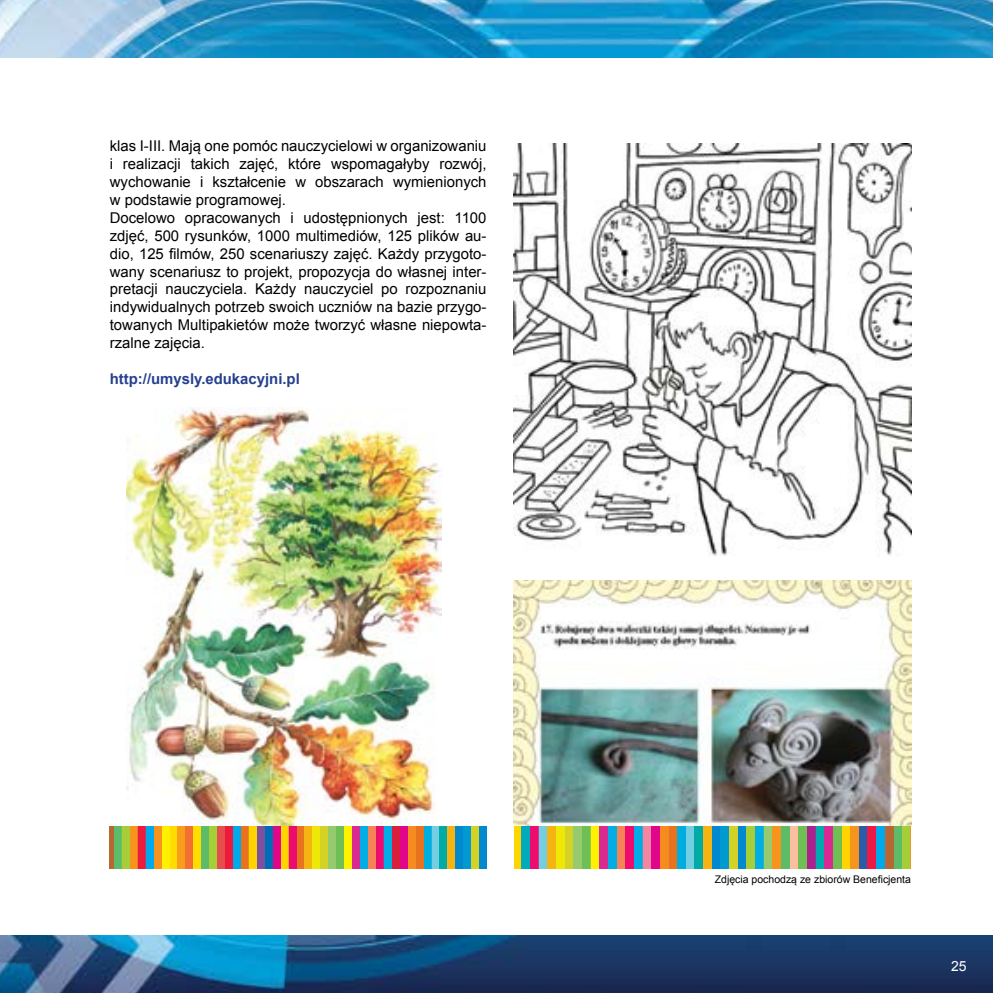
<style>
.page{position:relative;width:993px;height:993px;background:#fff}
.page>*{position:absolute;margin:0;border:0;box-sizing:border-box;transform-origin:0 0}
.t1{font:14.88px/17.8px "Arial";color:#000}
.t2{font:700 14.88px "Arial";color:#25408f}
.t3{font:14px "Arial";color:#fff}
.t4{font:10.5px "Arial";color:#000}
</style>
<div class="page">
<img style="left:0;top:935px;width:992px;height:57px">
<img style="left:0;top:0;width:992px;height:58px">
<img style="left:513px;top:144px;width:397px;height:412px">
<div style="left:114px;top:781px;width:8px;height:87px;background:#5dbc68"></div>
<div style="left:122px;top:781px;width:8px;height:87px;background:#a6ce39"></div>
<div style="left:130px;top:781px;width:8px;height:87px;background:#f7941e"></div>
<div style="left:138px;top:781px;width:8px;height:87px;background:#ed1a3b"></div>
<div style="left:146px;top:781px;width:8px;height:87px;background:#00a9eb"></div>
<div style="left:154px;top:781px;width:8px;height:87px;background:#f7941e"></div>
<hr style="left:110px;top:781px;width:4px;height:87px;background:#b76832">
<div style="left:162px;top:781px;width:7px;height:87px;background:#ffef00"></div>
<div style="left:169px;top:781px;width:8px;height:87px;background:#fd0"></div>
<div style="left:177px;top:781px;width:8px;height:87px;background:#f99d1c"></div>
<div style="left:185px;top:781px;width:8px;height:87px;background:#f37032"></div>
<div style="left:193px;top:781px;width:8px;height:87px;background:#fd0"></div>
<div style="left:201px;top:781px;width:8px;height:87px;background:#5dbc68"></div>
<div style="left:209px;top:781px;width:8px;height:87px;background:#a6ce39"></div>
<div style="left:217px;top:781px;width:8px;height:87px;background:#e54e4d"></div>
<div style="left:225px;top:781px;width:8px;height:87px;background:#ed1a3b"></div>
<div style="left:233px;top:781px;width:8px;height:87px;background:#00a9eb"></div>
<div style="left:241px;top:781px;width:8px;height:87px;background:#e7731f"></div>
<div style="left:249px;top:781px;width:8px;height:87px;background:#ffd400"></div>
<div style="left:257px;top:781px;width:8px;height:87px;background:#7c51a1"></div>
<div style="left:265px;top:781px;width:8px;height:87px;background:#006eb7"></div>
<div style="left:273px;top:781px;width:7px;height:87px;background:#e1058c"></div>
<div style="left:280px;top:781px;width:8px;height:87px;background:#ffd400"></div>
<div style="left:288px;top:781px;width:8px;height:87px;background:#ed0c6e"></div>
<div style="left:296px;top:781px;width:8px;height:87px;background:#e7731f"></div>
<div style="left:304px;top:781px;width:8px;height:87px;background:#f6b413"></div>
<div style="left:312px;top:781px;width:8px;height:87px;background:#eee809"></div>
<div style="left:320px;top:781px;width:8px;height:87px;background:#d5d226"></div>
<div style="left:328px;top:781px;width:8px;height:87px;background:#95cb6e"></div>
<div style="left:336px;top:781px;width:8px;height:87px;background:#70bf54"></div>
<div style="left:344px;top:781px;width:8px;height:87px;background:#fff200"></div>
<div style="left:352px;top:781px;width:8px;height:87px;background:#d82a91"></div>
<div style="left:360px;top:781px;width:8px;height:87px;background:#00ade4"></div>
<div style="left:368px;top:781px;width:8px;height:87px;background:#f58357"></div>
<div style="left:376px;top:781px;width:8px;height:87px;background:#ed0c6e"></div>
<div style="left:384px;top:781px;width:7px;height:87px;background:#00ade4"></div>
<div style="left:391px;top:781px;width:8px;height:87px;background:#da1f3d"></div>
<div style="left:399px;top:781px;width:8px;height:87px;background:#e1058c"></div>
<div style="left:407px;top:781px;width:8px;height:87px;background:#f68b1f"></div>
<div style="left:415px;top:781px;width:8px;height:87px;background:#e7731f"></div>
<div style="left:423px;top:781px;width:8px;height:87px;background:#00ade0"></div>
<div style="left:431px;top:781px;width:8px;height:87px;background:#74cee2"></div>
<div style="left:439px;top:781px;width:8px;height:87px;background:#00aaa5"></div>
<div style="left:447px;top:781px;width:8px;height:87px;background:#f6b413"></div>
<div style="left:455px;top:781px;width:8px;height:87px;background:#0089cf"></div>
<div style="left:463px;top:781px;width:8px;height:87px;background:#0099d1"></div>
<div style="left:471px;top:781px;width:8px;height:87px;background:#d5d226"></div>
<div style="left:479px;top:781px;width:7px;height:87px;background:#0089cf"></div>
<div style="left:893px;top:781px;width:8px;height:87px;background:#5dbc68"></div>
<div style="left:901px;top:781px;width:9px;height:87px;background:#a6ce39"></div>
<hr style="left:910px;top:781px;width:1px;height:87px;background:#f7941e">
<div style="left:513px;top:781px;width:8px;height:87px;background:#ffd400"></div>
<div style="left:521px;top:781px;width:9px;height:87px;background:#00abbd"></div>
<div style="left:530px;top:781px;width:8px;height:87px;background:#ed0c6e"></div>
<div style="left:538px;top:781px;width:9px;height:87px;background:#74cee2"></div>
<div style="left:547px;top:781px;width:9px;height:87px;background:#f6b413"></div>
<div style="left:556px;top:781px;width:8px;height:87px;background:#eee809"></div>
<div style="left:564px;top:781px;width:9px;height:87px;background:#d5d226"></div>
<div style="left:573px;top:781px;width:9px;height:87px;background:#95cb6e"></div>
<div style="left:582px;top:781px;width:8px;height:87px;background:#70bf54"></div>
<div style="left:590px;top:781px;width:9px;height:87px;background:#fff200"></div>
<div style="left:599px;top:781px;width:9px;height:87px;background:#d82a91"></div>
<div style="left:608px;top:781px;width:8px;height:87px;background:#00ade4"></div>
<div style="left:616px;top:781px;width:9px;height:87px;background:#f58357"></div>
<div style="left:625px;top:781px;width:9px;height:87px;background:#ed0c6e"></div>
<div style="left:634px;top:781px;width:8px;height:87px;background:#00ade4"></div>
<div style="left:642px;top:781px;width:9px;height:87px;background:#f386a1"></div>
<div style="left:651px;top:781px;width:8px;height:87px;background:#e1058c"></div>
<div style="left:659px;top:781px;width:9px;height:87px;background:#f68b1f"></div>
<div style="left:668px;top:781px;width:9px;height:87px;background:#e7731f"></div>
<div style="left:677px;top:781px;width:8px;height:87px;background:#00ade0"></div>
<div style="left:685px;top:781px;width:9px;height:87px;background:#74cee2"></div>
<div style="left:694px;top:781px;width:9px;height:87px;background:#00aaa5"></div>
<div style="left:703px;top:781px;width:8px;height:87px;background:#f6b413"></div>
<div style="left:711px;top:781px;width:9px;height:87px;background:#0089cf"></div>
<div style="left:720px;top:781px;width:9px;height:87px;background:#0099d1"></div>
<div style="left:729px;top:781px;width:8px;height:87px;background:#d5d226"></div>
<div style="left:737px;top:781px;width:9px;height:87px;background:#0089cf"></div>
<div style="left:746px;top:781px;width:9px;height:87px;background:#a6ce39"></div>
<div style="left:755px;top:781px;width:8px;height:87px;background:#00aee2"></div>
<div style="left:763px;top:781px;width:9px;height:87px;background:#95cb6e"></div>
<div style="left:772px;top:781px;width:8px;height:87px;background:#f7941e"></div>
<div style="left:780px;top:781px;width:9px;height:87px;background:#5dbc68"></div>
<div style="left:789px;top:781px;width:9px;height:87px;background:#fbbe9f"></div>
<div style="left:798px;top:781px;width:8px;height:87px;background:#70bf54"></div>
<div style="left:806px;top:781px;width:9px;height:87px;background:#ab218e"></div>
<div style="left:815px;top:781px;width:9px;height:87px;background:#00aaad"></div>
<div style="left:824px;top:781px;width:8px;height:87px;background:#d82a91"></div>
<div style="left:832px;top:781px;width:9px;height:87px;background:#70bf54"></div>
<div style="left:841px;top:781px;width:9px;height:87px;background:#ffd400"></div>
<div style="left:850px;top:781px;width:8px;height:87px;background:#f7941e"></div>
<div style="left:858px;top:781px;width:9px;height:87px;background:#2a5caa"></div>
<div style="left:867px;top:781px;width:9px;height:87px;background:#ed1846"></div>
<div style="left:876px;top:781px;width:8px;height:87px;background:#00a9eb"></div>
<div style="left:884px;top:781px;width:9px;height:87px;background:#b76832"></div>
<div style="left:95px;top:350px;width:401px;height:475px;background:#fff"></div>
<img style="left:126px;top:407px;width:315px;height:418px">
<img style="left:513px;top:580px;width:397px;height:245px">
<p class="t1" style="left:110px;top:137px;width:378px">klas I-III. Mają one pomóc nauczycielowi w organizowaniu i realizacji takich zajęć, które wspomagałyby rozwój, wychowanie i kształcenie w obszarach wymienionych w podstawie programowej.<br>Docelowo opracowanych i udostępnionych jest: 1100 zdjęć, 500 rysunków, 1000 multimediów, 125 plików au&shy;dio, 125 filmów, 250 scenariuszy zajęć. Każdy przygoto&shy;wany scenariusz to projekt, propozycja do własnej inter&shy;pretacji nauczyciela. Każdy nauczyciel po rozpoznaniu indywidualnych potrzeb swoich uczniów na bazie przygo&shy;towanych Multipakietów może tworzyć własne niepowta&shy;rzalne zajęcia.</p>
<p class="t2" style="left:110px;top:368px;width:191px">http://umysly.edukacyjni.pl</p>
<p class="t4" style="left:714px;top:871px;width:198px">Zdjęcia pochodzą ze zbiorów Beneficjenta</p>
<p class="t3" style="left:950px;top:956px;width:17px">25</p>
</div>
